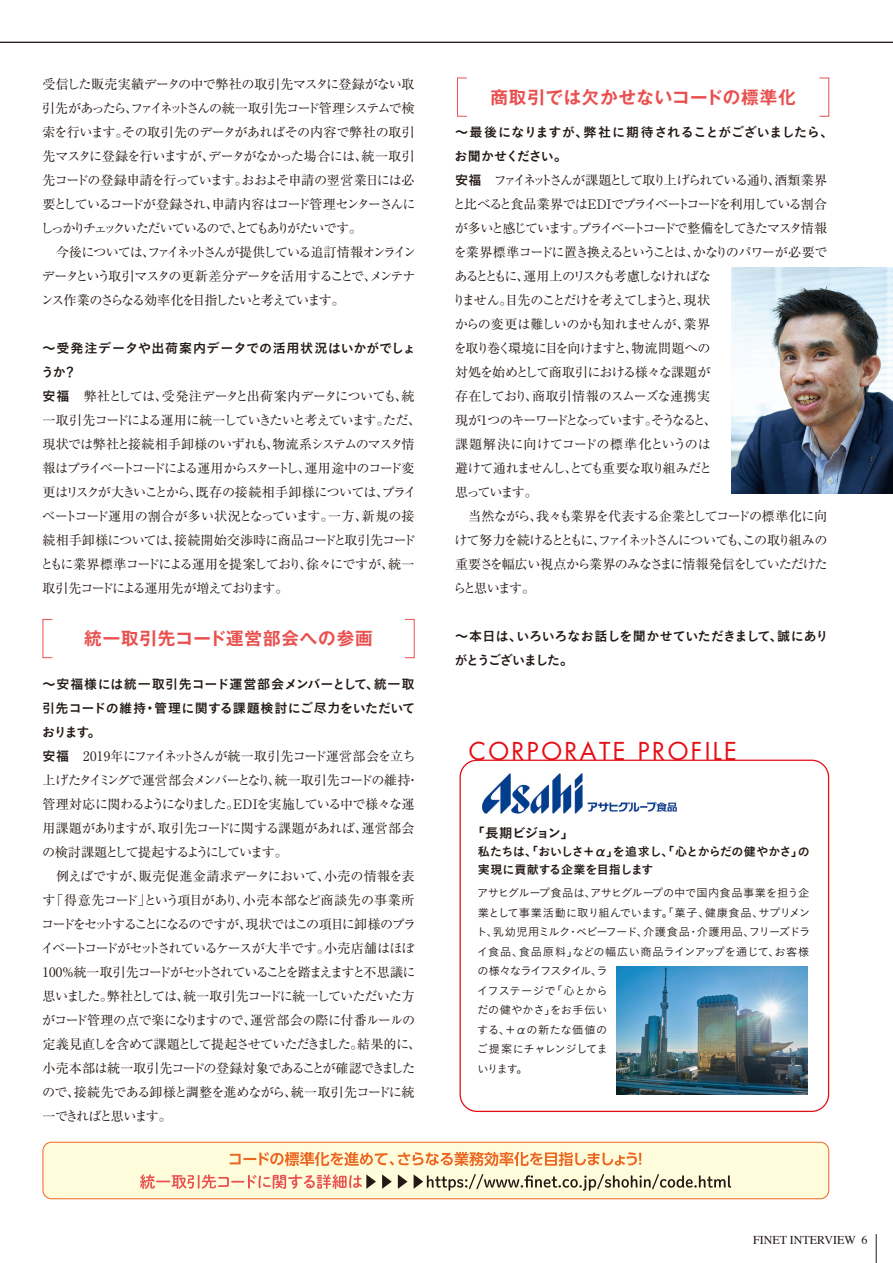
<style>
.page{position:relative;width:893px;height:1263px;background:#fff}
.page>*{position:absolute;margin:0;border:0;box-sizing:border-box;transform-origin:0 0}
.t1{font:24px "Futura";letter-spacing:.1em;color:#e60c14}
.t2{font:700 17.55px "Gothic MB101 Pro De";letter-spacing:.05em;color:#e9504f}
.t3{font:13.5px "Koburina Go Std W6";letter-spacing:-.105em;color:#231916}
.t4{font:13.05px/24px "Ryumin Pro";letter-spacing:-.08em;color:#231916}
.t5{font:13.05px/24px "Koburina Go Std W6";letter-spacing:-.01em;color:#231916;text-align:justify}
.t6{font:13.05px/24px "Koburina Go Std W6";letter-spacing:-.035em;color:#231916}
.t7{font:13.05px/24px "Koburina Go Std W6";letter-spacing:.03em;color:#231916}
.t8{font:12px/18px "Koburina Go Std W6";letter-spacing:-.03em;color:#231916}
.t9{font:12px "Times";color:#231916}
.t10{font:11.25px/19.5px "Koburina Go Std W3";letter-spacing:-.03em;color:#231916}
.s1{font-family:"Koburina Go Std W6"}
</style>
<div class="page">
<div style="left:43px;top:1142px;width:786px;height:57px;background:#fffcdb;border-radius:9px"></div>
<div style="left:43px;top:1142px;width:786px;height:57px;border:1px solid #ec6621;border-radius:9px"></div>
<hr style="left:0;top:42px;width:893px;height:1px;background:#231916">
<div style="left:404px;top:619px;width:11px;height:39px;border:1px solid #e9504f"></div>
<div style="left:457px;top:78px;width:10px;height:39px;border:1px solid #e9504f"></div>
<div style="left:819px;top:78px;width:10px;height:39px;border:1px solid #e9504f"></div>
<img style="left:731px;top:268px;width:162px;height:225px">
<div style="left:459px;top:760px;width:370px;height:352px;border:1px solid #e60c14;border-radius:17px"></div>
<img style="left:482px;top:773px;width:195px;height:41px">
<img style="left:617px;top:967px;width:191px;height:127px">
<svg style="left:140px;top:1174px;width:591px;height:17px"></svg>
<svg style="left:230px;top:1152px;width:411px;height:14px"></svg>
<svg style="left:876px;top:1234px;width:1px;height:29px"></svg>
<p class="t4" style="left:40px;top:71px;width:376px;text-align:justify">受信した販売実績データの中で弊社の取引先マスタに登録がない取引先があったら、ファイネットさんの統一取引先コード管理システムで検索を行います。その取引先のデータがあればその内容で弊社の取引先マスタに登録を行いますが、データがなかった場合には、統一取引先コードの登録申請を行っています。おおよそ申請の翌営業日には必要としているコードが登録され、申請内容はコード管理センターさんにしっかりチェックいただいているので、とてもありがたいです。</p>
<p class="t4" style="left:41px;top:239px;width:377px;text-align:justify">　今後については、ファイネットさんが提供している追訂情報オンラインデータという取引マスタの更新差分データを活用することで、メンテナンス作業のさらなる効率化を目指したいと考えています。</p>
<p class="t7" style="left:41px;top:337px;width:376px">～受発注データや出荷案内データでの活用状況はいかがでしょうか？</p>
<p class="t4" style="left:40px;top:383px;width:382px"><span class="s1">安福</span>　弊社としては、受発注データと出荷案内データについても、統一取引先コードによる運用に統一していきたいと考えています。ただ、現状では弊社と接続相手卸様のいずれも、物流系システムのマスタ情報はプライベートコードによる運用からスタートし、運用途中のコード変更はリスクが大きいことから、既存の接続相手卸様については、プライベートコード運用の割合が多い状況となっています。一方、新規の接続相手卸様については、接続開始交渉時に商品コードと取引先コードともに業界標準コードによる運用を提案しており、徐々にですが、統一取引先コードによる運用先が増えております。</p>
<p class="t2" style="left:84px;top:624px;width:290px">統一取引先コード運営部会への参画</p>
<p class="t5" style="left:42px;top:673px;width:375px">～安福様には統一取引先コード運営部会メンバーとして、統一取引先コードの維持・管理に関する課題検討にご尽力をいただいております。</p>
<p class="t4" style="left:42px;top:743px;width:379px"><span class="s1">安福</span>　2019年にファイネットさんが統一取引先コード運営部会を立ち上げたタイミングで運営部会メンバーとなり、統一取引先コードの維持・管理対応に関わるようになりました。EDIを実施している中で様々な運用課題がありますが、取引先コードに関する課題があれば、運営部会の検討課題として提起するようにしています。</p>
<p class="t4" style="left:41px;top:863px;width:382px">　例えばですが、販売促進金請求データにおいて、小売の情報を表す「得意先コード」という項目があり、小売本部など商談先の事業所コードをセットすることになるのですが、現状ではこの項目に卸様のプライベートコードがセットされているケースが大半です。小売店舗はほぼ100％統一取引先コードがセットされていることを踏まえますと不思議に思いました。弊社としては、統一取引先コードに統一していただいた方がコード管理の点で楽になりますので、運営部会の際に付番ルールの定義見直しを含めて課題として提起させていただきました。結果的に、小売本部は統一取引先コードの登録対象であることが確認できましたので、接続先である卸様と調整を進めながら、統一取引先コードに統一できればと思います。</p>
<p class="t2" style="left:490px;top:83px;width:307px">商取引では欠かせないコードの標準化</p>
<p class="t5" style="left:455px;top:121px;width:380px">～最後になりますが、弊社に期待されることがございましたら、お聞かせください。</p>
<p class="t4" style="left:452px;top:167px;width:377px"><span class="s1">安福</span>　ファイネットさんが課題として取り上げられている通り、酒類業界と比べると食品業界ではＥＤＩでプライベートコードを利用している割合が多いと感じています。プライベートコードで整備をしてきたマスタ情報を業界標準コードに置き換えるということは、かなりのパワーが必要であるとともに、運用上のリスクも考慮しなければな<br>りません。目先のことだけを考えてしまうと、現状<br>からの変更は難しいのかも知れませんが、業界<br>を取り巻く環境に目を向けますと、物流問題への<br>対処を始めとして商取引における様々な課題が<br>存在しており、商取引情報のスムーズな連携実<br>現が1つのキーワードとなっています。そうなると、<br>課題解決に向けてコードの標準化というのは<br>避けて通れませんし、とても重要な取り組みだと<br>思っています。</p>
<p class="t4" style="left:453px;top:503px;width:376px;text-align:justify">　当然ながら、我々も業界を代表する企業としてコードの標準化に向けて努力を続けるとともに、ファイネットさんについても、この取り組みの重要さを幅広い視点から業界のみなさまに情報発信をしていただけたらと思います。</p>
<p class="t6" style="left:455px;top:625px;width:375px">～本日は、いろいろなお話しを聞かせていただきまして、誠にありがとうございました。</p>
<p class="t1" style="left:469px;top:736px;width:270px">CORPORATE PROFILE</p>
<p class="t3" style="left:471px;top:822px;width:105px">「長期ビジョン」</p>
<p class="t8" style="left:478px;top:843px;width:333px">私たちは、「おいしさ＋α」を追求し、「心とからだの健やかさ」の実現に貢献する企業を目指します</p>
<p class="t10" style="left:476px;top:883px;width:336px">アサヒグループ食品は、アサヒグループの中で国内食品事業を担う企業として事業活動に取り組んでいます。「菓子、健康食品、サプリメント、乳幼児用ミルク・ベビーフード、介護食品・介護用品、フリーズドライ食品、食品原料」などの幅広い商品ラインアップを通じて、お客様の様々なライフスタイル、ラ<br>イフステージで「心とから<br>だの健やかさ」をお手伝い<br>する、＋αの新たな価値の<br>ご提案にチャレンジしてま<br>いります。</p>
<p class="t9" style="left:753px;top:1229px;width:116px">FINET INTERVIEW 6</p>
</div>
